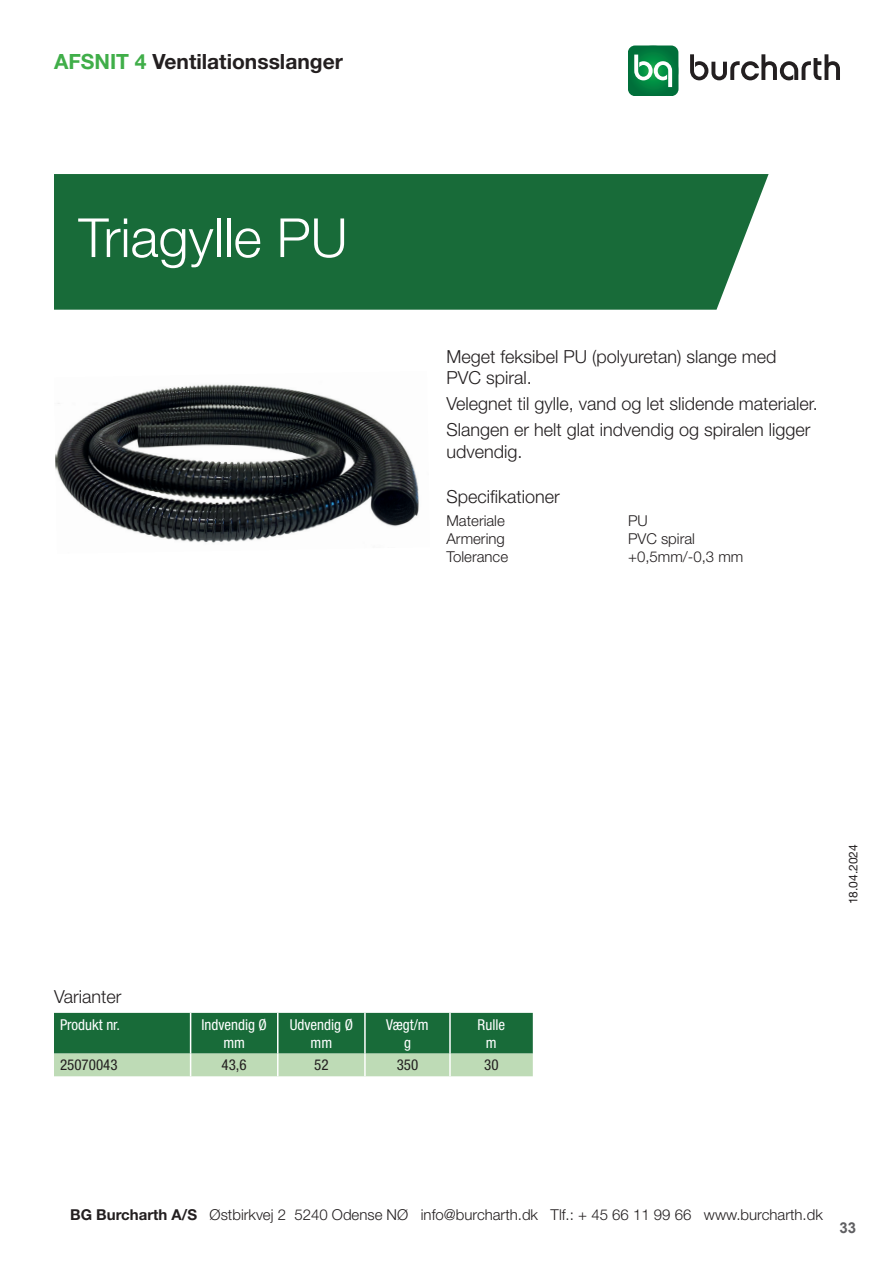
<style>
.page{position:relative;width:893px;height:1263px;background:#fff}
.page>*{position:absolute;margin:0;border:0;box-sizing:border-box;transform-origin:0 0}
.t1{font:300 54px "Helvetica Neue LT Std";color:#fff}
.t2{font:700 21px "Helvetica Neue LT Std";color:#231f20}
.t3{font:300 18px/21.6px "Helvetica Neue LT Std";color:#231f20}
.t4{font:300 15px "Helvetica Neue LT Std";color:#231f20}
.t5{font:condensed 15px/18px "Helvetica Neue LT Std";color:#fff;text-align:center}
.t6{font:condensed 15px "Helvetica Neue LT Std";color:#231f20}
.t7{font:700 15px "Arial";color:#5f5f62}
.t8{font:12px "Helvetica Neue LT Std";color:#231f20}
.s1{color:#40ae49}
.s2{font-weight:700}
</style>
<div class="page">
<svg style="left:628px;top:45px;width:50px;height:51px;background:#329563"></svg>
<svg style="left:690px;top:54px;width:150px;height:26px"></svg>
<div style="left:54px;top:174px;width:715px;height:136px;background:#186b39"></div>
<svg style="left:54px;top:1013px;width:479px;height:63px;background:#559467"></svg>
<hr style="left:277px;top:1053px;width:2px;height:23px;background:#fff">
<hr style="left:364px;top:1053px;width:2px;height:23px;background:#fff">
<hr style="left:449px;top:1053px;width:2px;height:23px;background:#fff">
<img style="left:55px;top:384px;width:364px;height:159px">
<p class="t2" style="left:54px;top:49px;width:290px"><span class="s1">AFSNIT 4</span> Ventilationsslanger</p>
<h1 class="t1" style="left:78px;top:205px;width:271px">Triagylle PU</h1>
<p class="t3" style="left:446px;top:345px;width:332px">Meget feksibel PU (polyuretan) slange med<br>PVC spiral.</p>
<p class="t3" style="left:446px;top:390px;width:373px;line-height:25.8px">Velegnet til gylle, vand og let slidende materialer.<br>Slangen er helt glat indvendig og spiralen ligger</p>
<p class="t3" style="left:446px;top:440px;width:78px">udvendig.</p>
<p class="t3" style="left:446px;top:486px;width:115px">Specifikationer</p>
<p class="t4" style="left:446px;top:511px;width:60px">Materiale</p>
<p class="t4" style="left:628px;top:511px;width:21px">PU</p>
<p class="t4" style="left:446px;top:529px;width:60px">Armering</p>
<p class="t4" style="left:628px;top:529px;width:68px">PVC spiral</p>
<p class="t4" style="left:446px;top:547px;width:63px">Tolerance</p>
<p class="t4" style="left:628px;top:547px;width:117px">+0,5mm/-0,3 mm</p>
<p class="t3" style="left:54px;top:985px;width:69px">Varianter</p>
<p class="t5" style="left:60px;top:1015px;width:62px">Produkt nr.</p>
<p class="t5" style="left:201px;top:1015px;width:67px">Indvendig Ø mm</p>
<p class="t5" style="left:290px;top:1015px;width:65px">Udvendig Ø mm</p>
<p class="t5" style="left:386px;top:1015px;width:44px">Vægt/m g</p>
<p class="t5" style="left:478px;top:1015px;width:29px">Rulle m</p>
<p class="t6" style="left:60px;top:1056px;width:59px">25070043</p>
<p class="t6" style="left:222px;top:1056px;width:27px">43,6</p>
<p class="t6" style="left:314px;top:1056px;width:16px">52</p>
<p class="t6" style="left:397px;top:1056px;width:23px">350</p>
<p class="t6" style="left:484px;top:1056px;width:16px">30</p>
<p class="t8" style="left:846px;top:904px;width:62px;rotate:-90deg">18.04.2024</p>
<p class="t4" style="left:70px;top:1205px;width:754px"><span class="s2">BG Burcharth A/S</span> Østbirkvej 2 5240 Odense NØ info@burcharth.dk Tlf.: + 45 66 11 99 66 www.burcharth.dk</p>
<p class="t7" style="left:839px;top:1217px;width:18px">33</p>
</div>
